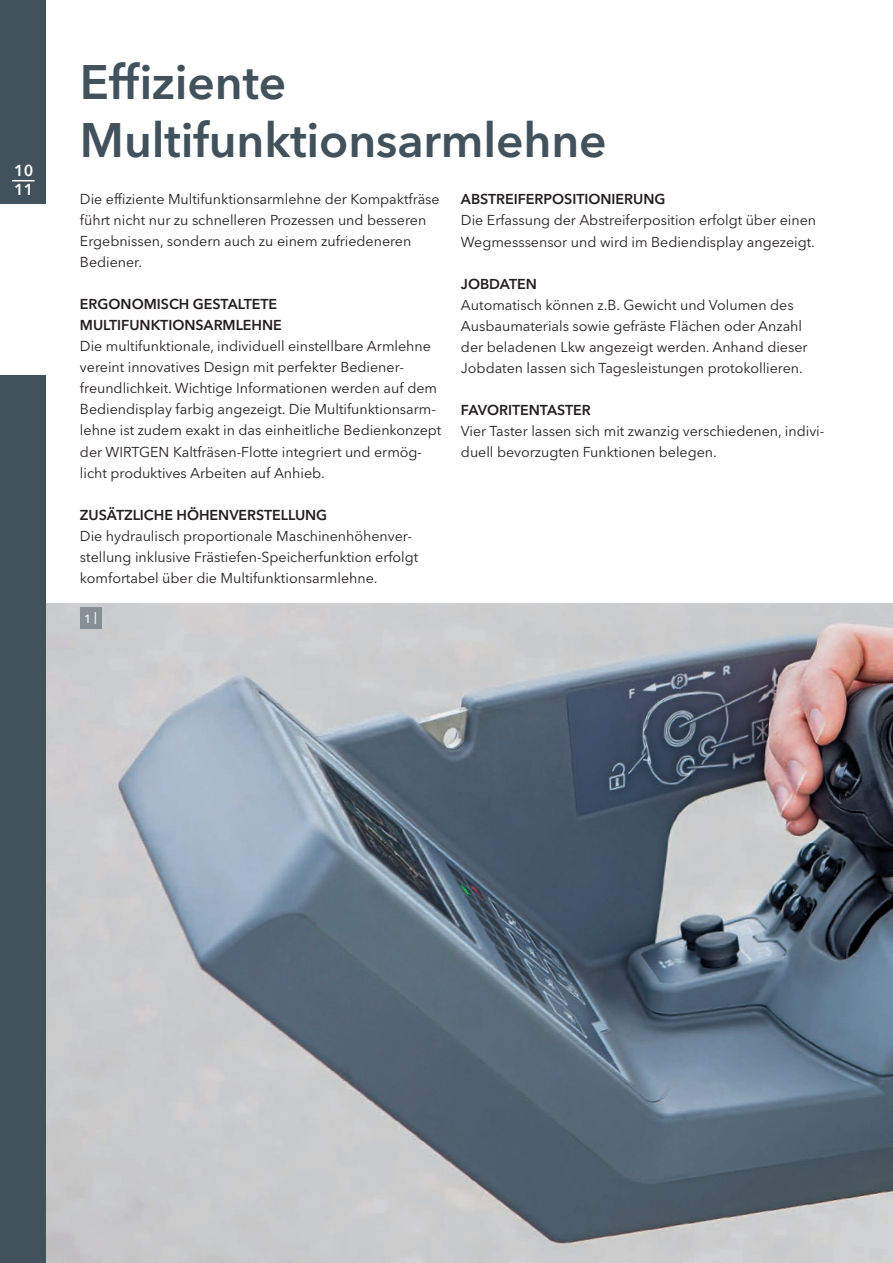
<style>
.page{position:relative;width:893px;height:1263px;background:#fff}
.page>*{position:absolute;margin:0;border:0;box-sizing:border-box;transform-origin:0 0}
.t1{font:600 48px/57.6px "Avenir Next LT Pro";letter-spacing:-.005em;color:#41525c}
.t2{font:600 15.75px/18.9px "Avenir Next LT Pro";color:#fff}
.t3{font:14.25px/21px "Avenir Next LT Pro";color:#231f20}
.t4{font:600 14.25px/21px "Avenir Next LT Pro";color:#231f20}
.t5{font:500 12px "Avenir Next LT Pro";color:#fff}
</style>
<div class="page">
<img style="left:46px;top:603px;width:847px;height:660px">
<div style="left:80px;top:608px;width:21px;height:21px;background:#868f95"></div>
<div style="left:0;top:0;width:46px;height:1263px;background:#41525c"></div>
<div style="left:0;top:204px;width:46px;height:170px;background:#fff"></div>
<svg style="left:12px;top:180px;width:23px;height:1px"></svg>
<p class="t2" style="left:14px;top:161px;width:21px">10<br>11</p>
<h1 class="t1" style="left:80px;top:53px;width:528px">Effiziente<br>Multifunktionsarmlehne</h1>
<p class="t3" style="left:80px;top:189px;width:361px">Die effiziente Multifunktionsarmlehne der Kompaktfräse führt nicht nur zu schnelleren Prozessen und besseren Ergebnissen, sondern auch zu einem zufriedeneren Bediener.</p>
<p class="t4" style="left:80px;top:294px;width:203px">ERGONOMISCH GESTALTETE<br>MULTIFUNKTIONSARMLEHNE</p>
<p class="t3" style="left:80px;top:336px;width:363px">Die multifunktionale, individuell einstellbare Armlehne vereint innovatives Design mit perfekter Bediener&shy;freundlichkeit. Wichtige Informationen werden auf dem Bediendisplay farbig angezeigt. Die Multifunktionsarm&shy;lehne ist zudem exakt in das einheitliche Bedienkonzept der WIRTGEN Kaltfräsen-Flotte integriert und ermög&shy;licht produktives Arbeiten auf Anhieb.</p>
<p class="t4" style="left:80px;top:504px;width:249px">ZUSÄTZLICHE HÖHENVERSTELLUNG</p>
<p class="t3" style="left:80px;top:525px;width:340px">Die hydraulisch proportionale Maschinenhöhenver&shy;stellung inklusive Frästiefen-Speicherfunktion erfolgt komfortabel über die Multifunktionsarmlehne.</p>
<p class="t4" style="left:461px;top:189px;width:206px">ABSTREIFERPOSITIONIERUNG</p>
<p class="t3" style="left:461px;top:210px;width:357px">Die Erfassung der Abstreiferposition erfolgt über einen<br>Wegmesssensor und wird im Bediendisplay angezeigt.</p>
<p class="t4" style="left:461px;top:273px;width:77px">JOBDATEN</p>
<p class="t3" style="left:461px;top:294px;width:348px">Automatisch können z.B. Gewicht und Volumen des Ausbaumaterials sowie gefräste Flächen oder Anzahl der beladenen Lkw angezeigt werden. Anhand dieser Jobdaten lassen sich Tagesleistungen protokollieren.</p>
<p class="t4" style="left:461px;top:399px;width:131px">FAVORITENTASTER</p>
<p class="t3" style="left:461px;top:420px;width:365px">Vier Taster lassen sich mit zwanzig verschiedenen, indivi&shy;duell bevorzugten Funktionen belegen.</p>
<p class="t5" style="left:84px;top:611px;width:14px">1 |</p>
</div>
